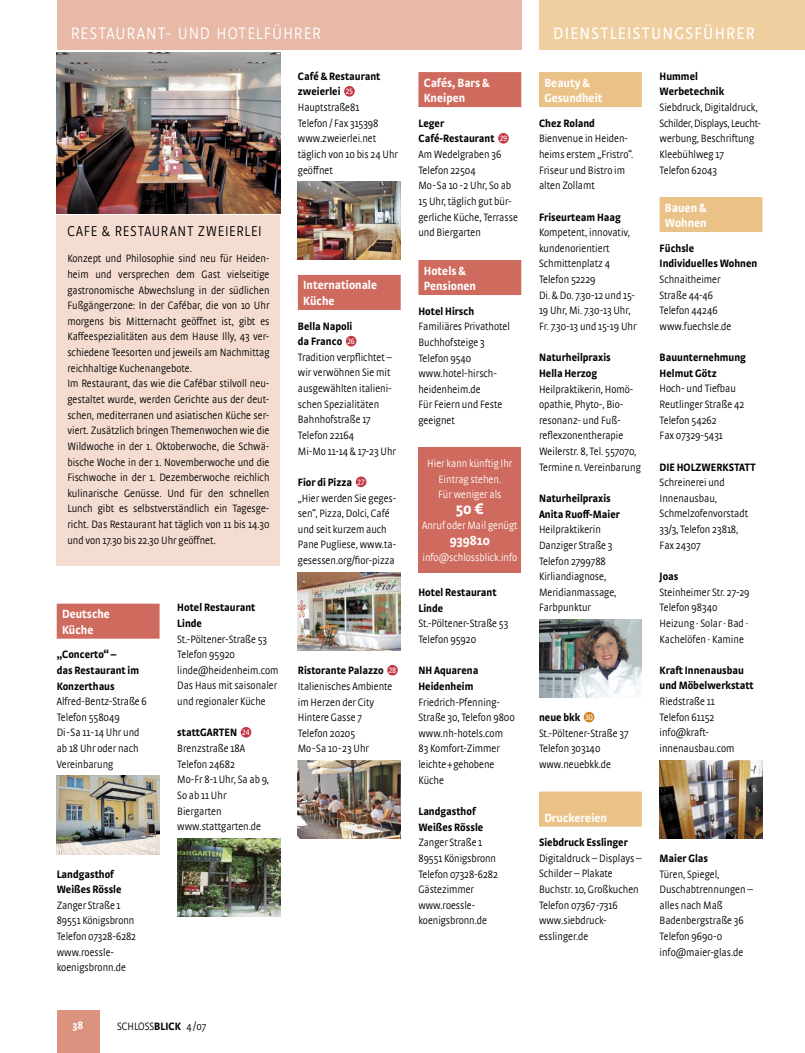
<style>
.page{position:relative;width:805px;height:1053px;background:#fff}
.page>*{position:absolute;margin:0;border:0;box-sizing:border-box;transform-origin:0 0}
.t1{font:300 17.5px "Strada Cond";letter-spacing:.05em;color:#fff}
.t2{font:17.5px "Strada Cond";letter-spacing:.07em;color:#fff}
.t3{font:700 16.25px "Strada Cond";color:#fff}
.t4{font:300 15px "Strada Cond";letter-spacing:.05em;color:#000}
.t5{font:700 13.75px "Strada Cond";color:#fff}
.t6{font:700 12.5px/15.6px "Strada Cond";color:#fff}
.t7{font:300 11.25px/15.6px "Strada Cond";color:#000}
.t8{font:700 11.25px/15.6px "Strada Cond";color:#000}
.t9{font:300 11.25px/15.6px "Strada Cond";color:#fff;text-align:center}
.t10{font:700 11.25px "Strada Cond";color:#fff}
.s1{font-weight:700}
.s2{font-family:"Strada Cond TF";font-weight:400;font-size:8.12px;color:#fff}
</style>
<div class="page">
<div style="left:57px;top:215px;width:223px;height:351px;background:#f4dcd0"></div>
<img style="left:57px;top:52px;width:223px;height:161px">
<div style="left:659px;top:197px;width:103px;height:35px;background:#eac287"></div>
<div style="left:539px;top:72px;width:102px;height:35px;background:#eac287"></div>
<div style="left:539px;top:791px;width:102px;height:35px;background:#eac287"></div>
<div style="left:583px;top:711px;width:11px;height:11px;background:#d48625;border-radius:50%"></div>
<div style="left:57px;top:1010px;width:42px;height:42px;background:#db937f"></div>
<div style="left:539px;top:0;width:265px;height:50px;background:#efcf9f"></div>
<div style="left:57px;top:0;width:464px;height:50px;background:#e7b9a6"></div>
<div style="left:298px;top:275px;width:102px;height:35px;background:#cf6a5e"></div>
<div style="left:344px;top:86px;width:10px;height:11px;background:#c43745;border-radius:50%"></div>
<div style="left:346px;top:336px;width:10px;height:10px;background:#c43745;border-radius:50%"></div>
<div style="left:355px;top:476px;width:11px;height:11px;background:#c43745;border-radius:50%"></div>
<div style="left:387px;top:664px;width:11px;height:11px;background:#c43745;border-radius:50%"></div>
<div style="left:241px;top:727px;width:10px;height:10px;background:#c43745;border-radius:50%"></div>
<div style="left:418px;top:72px;width:103px;height:35px;background:#cf6a5e"></div>
<div style="left:418px;top:260px;width:103px;height:35px;background:#cf6a5e"></div>
<div style="left:498px;top:133px;width:10px;height:11px;background:#c43745;border-radius:50%"></div>
<div style="left:57px;top:603px;width:102px;height:35px;background:#cf6a5e"></div>
<img style="left:298px;top:760px;width:102px;height:78px">
<img style="left:298px;top:182px;width:102px;height:78px">
<img style="left:57px;top:775px;width:102px;height:79px">
<img style="left:298px;top:572px;width:102px;height:78px">
<img style="left:177px;top:838px;width:103px;height:78px">
<img style="left:539px;top:619px;width:102px;height:78px">
<img style="left:659px;top:760px;width:103px;height:78px">
<div style="left:418px;top:447px;width:103px;height:125px;background:#cf6a5e"></div>
<h1 class="t1" style="left:71px;top:24px;width:252px">RESTAU RANT- U ND HOTELFÜ HRER</h1>
<h1 class="t2" style="left:553px;top:23px;width:203px">DIENSTLEISTUNGSFÜH RER</h1>
<p class="t7" style="left:298px;top:68px;width:102px"><span class="s1">Café &amp; Restaurant zweierlei</span> <span class="s2">25<br></span>Hauptstraße81<br>Telefon / Fax 315398 www.zweierlei.net täglich von 10 bis 24 U hr geöffnet</p>
<p class="t8" style="left:659px;top:68px;width:66px">Hummel<br>Werbetechnik</p>
<p class="t7" style="left:659px;top:99px;width:103px">Siebdruck, Digitaldruck,<br>Schilder, Displays, Leucht&shy;werbung, Beschriftung<br>Kleebühlweg 17<br>Telefon 62043</p>
<p class="t6" style="left:664px;top:199px;width:43px">Bauen &amp;<br>Wohnen</p>
<p class="t8" style="left:659px;top:240px;width:99px">Füchsle<br>Individuelles Wohnen</p>
<p class="t7" style="left:659px;top:271px;width:73px">Schnaitheimer<br>Straße 44-46<br>Telefon 44246 www.fuechsle.de</p>
<p class="t8" style="left:659px;top:349px;width:88px">Bauunternehmung<br>Helmut Götz</p>
<p class="t7" style="left:659px;top:381px;width:86px">Hoch- und Tiefbau<br>Reutlinger Straße 42<br>Telefon 54262<br>Fax 07329-5431</p>
<p class="t8" style="left:659px;top:458px;width:98px">DIE HOLZWERKSTATT</p>
<p class="t7" style="left:659px;top:474px;width:90px">Schreinerei und<br>Innenausbau,<br>Schmelzofenvorstadt<br>33/3, Telefon 23818,<br>Fax 24307</p>
<p class="t8" style="left:659px;top:568px;width:20px">Joas</p>
<p class="t7" style="left:659px;top:584px;width:91px">Steinheimer Str. 27-29<br>Telefon 98340<br>Heizung · Solar · Bad ·<br>Kachelöfen · Kamine</p>
<p class="t8" style="left:659px;top:662px;width:96px">Kraft Innenausbau und Möbelwerkstatt</p>
<p class="t7" style="left:659px;top:693px;width:76px">Riedstraße 11<br>Telefon 61152 info@kraft&shy;innenausbau.com</p>
<p class="t6" style="left:423px;top:74px;width:67px">Cafés, Bars &amp;<br>Kneipen</p>
<p class="t7" style="left:418px;top:115px;width:101px"><span class="s1">Leger<br>Café-Restaurant</span> <span class="s2">29<br></span>Am Wedelgraben 36<br>Telefon 22504<br>Mo-Sa 10 -2 U hr, So ab<br>15 U hr, täglich gut bür&shy;gerliche Küche, Terrasse und Biergarten</p>
<p class="t6" style="left:423px;top:262px;width:54px">Hotels &amp;<br>Pensionen</p>
<p class="t8" style="left:418px;top:303px;width:57px">Hotel Hirsch</p>
<p class="t7" style="left:418px;top:319px;width:93px">Familiäres Privathotel<br>Buchhofsteige 3<br>Telefon 9540 www.hotel-hirsch&shy;heidenheim.de<br>Für Feiern und Feste geeignet</p>
<p class="t6" style="left:544px;top:74px;width:60px">Beauty &amp;<br>Gesundheit</p>
<p class="t8" style="left:539px;top:115px;width:57px">Chez Roland</p>
<p class="t7" style="left:539px;top:131px;width:95px">Bienvenue in Heiden&shy;heims erstem „Fristro“.<br>Friseur und Bistro im alten Zollamt</p>
<p class="t8" style="left:539px;top:209px;width:83px">Friseurteam Haag</p>
<p class="t7" style="left:539px;top:224px;width:99px">Kompetent, innovativ, kundenorientiert<br>Schmittenplatz 4<br>Telefon 52229<br>Di. &amp; Do. 7.30-12 und 15-<br>19 U hr, Mi. 7.30-13 U hr,<br>Fr. 7.30-13 und 15-19 U hr</p>
<p class="t8" style="left:539px;top:349px;width:73px">Naturheilpraxis<br>Hella Herzog</p>
<p class="t7" style="left:539px;top:381px;width:103px">Heilpraktikerin, Homö&shy;opathie, Phyto-, Bio&shy;resonanz- und Fuß&shy;reflexzonentherapie<br>Weilerstr. 8, Tel. 557070,<br>Termine n. Vereinbarung</p>
<p class="t8" style="left:539px;top:490px;width:82px">Naturheilpraxis<br>Anita Ruoff-Maier</p>
<p class="t7" style="left:539px;top:521px;width:79px">Heilpraktikerin<br>Danziger Straße 3<br>Telefon 2799788<br>Kirliandiagnose,<br>Meridianmassage,<br>Farbpunktur</p>
<h3 class="t4" style="left:67px;top:223px;width:17px">Cafe</h3>
<h3 class="t4" style="left:102px;top:223px;width:29px">&amp; Resta</h3>
<h3 class="t4" style="left:152px;top:223px;width:18px">urant</h3>
<h3 class="t4" style="left:198px;top:223px;width:16px">Zweierlei</h3>
<p class="t7" style="left:67px;top:251px;width:203px">Konzept und Philosophie sind neu für Heiden&shy;heim und versprechen dem Gast vielseitige gastronomische Abwechslung in der südlichen Fußgängerzone: In der Cafébar, die von 10 U hr morgens bis Mitternacht geöffnet ist, gibt es Kaffeespezialitäten aus dem Hause Illy, 43 ver&shy;schiedene Teesorten und jeweils am Nachmittag reichhaltige Kuchenangebote.<br>Im Restaurant, das wie die Cafébar stilvoll neu&shy;gestaltet wurde, werden Gerichte aus der deut&shy;schen, mediterranen und asiatischen Küche ser&shy;viert. Zusätzlich bringen Themenwochen wie die Wildwoche in der 1. Oktoberwoche, die Schwä&shy;bische Woche in der 1. Novemberwoche und die Fischwoche in der 1. Dezemberwoche reichlich kulinarische Genüsse. U nd für den schnellen Lunch gibt es selbstverständlich ein Tagesge&shy;richt. Das Restaurant hat täglich von 11 bis 14.30 und von 17.30 bis 22.30 U hr geöffnet.</p>
<p class="t6" style="left:303px;top:277px;width:75px">Internationale<br>Küche</p>
<p class="t7" style="left:298px;top:318px;width:100px"><span class="s1">Bella Napoli<br>da Franco</span> <span class="s2">26<br></span>Tradition verpflichtet – wir verwöhnen Sie mit ausgewählten italieni&shy;schen Spezialitäten<br>Bahnhofstraße 17<br>Telefon 22164<br>Mi-Mo 11-14 &amp; 17-23 U hr</p>
<p class="t7" style="left:298px;top:474px;width:100px"><span class="s1">Fior di Pizza</span> <span class="s2">27<br></span>„Hier werden Sie geges&shy;sen“, Pizza, Dolci, Café und seit kurzem auch<br>Pane Pugliese, www.ta&shy;gesessen.org/fior-pizza</p>
<p class="t9" style="left:427px;top:455px;width:87px">Hier kann künftig Ihr<br>Eintrag stehen.<br>Für weniger als</p>
<h2 class="t3" style="left:455px;top:499px;width:30px">50 €</h2>
<p class="t9" style="left:422px;top:518px;width:97px">Anruf oder Mail genügt</p>
<p class="t5" style="left:449px;top:532px;width:42px">939810</p>
<p class="t9" style="left:422px;top:549px;width:96px">info@schlossblick.info</p>
<p class="t8" style="left:418px;top:584px;width:80px">Hotel Restaurant<br>Linde</p>
<p class="t7" style="left:418px;top:615px;width:91px">St.-Pöltener-Straße 53<br>Telefon 95920</p>
<p class="t8" style="left:418px;top:662px;width:61px">NH Aquarena<br>Heidenheim</p>
<p class="t7" style="left:418px;top:694px;width:98px">Friedrich-Pfenning-<br>Straße 30, Telefon 9800 www.nh-hotels.com<br>83 Komfort-Zimmer leichte+gehobene<br>Küche</p>
<p class="t8" style="left:418px;top:803px;width:66px">Landgasthof<br>Weißes Rössle</p>
<p class="t7" style="left:418px;top:834px;width:81px">Zanger Straße 1<br>89551 Königsbronn<br>Telefon 07328-6282<br>Gästezimmer www.roessle&shy;koenigsbronn.de</p>
<p class="t8" style="left:177px;top:599px;width:80px">Hotel Restaurant<br>Linde</p>
<p class="t7" style="left:177px;top:631px;width:103px">St.-Pöltener-Straße 53<br>Telefon 95920 linde@heidenheim.com<br>Das Haus mit saisonaler und regionaler Küche</p>
<p class="t7" style="left:177px;top:724px;width:93px"><span class="s1">stattGARTEN</span> <span class="s2">24<br></span>Brenzstraße 18A<br>Telefon 24682<br>Mo-Fr 8-1 U hr, Sa ab 9,<br>So ab 11 Uhr<br>Biergarten www.stattgarten.de</p>
<p class="t6" style="left:62px;top:606px;width:49px">Deutsche<br>Küche</p>
<p class="t8" style="left:57px;top:646px;width:84px">„Concerto“ –<br>das Restaurant im<br>Konzerthaus</p>
<p class="t7" style="left:57px;top:693px;width:92px">Alfred-Bentz-Straße 6<br>Telefon 558049<br>Di-Sa 11-14 U hr und ab 18 U hr oder nach<br>Vereinbarung</p>
<p class="t7" style="left:298px;top:662px;width:100px"><span class="s1">Ristorante Palazzo</span> <span class="s2">28<br></span>Italienisches Ambiente im Herzen der City<br>Hintere Gasse 7<br>Telefon 20205<br>Mo-Sa 10-23 Uhr</p>
<p class="t7" style="left:539px;top:709px;width:91px"><span class="s1">neue bkk</span> <span class="s2">30<br></span>St.-Pöltener-Straße 37<br>Telefon 303140 www.neuebkk.de</p>
<p class="t6" style="left:544px;top:809px;width:64px">Druckereien</p>
<p class="t8" style="left:539px;top:834px;width:90px">Siebdruck Esslinger</p>
<p class="t7" style="left:539px;top:850px;width:104px">Digitaldruck – Displays –<br>Schilder – Plakate<br>Buchstr. 10, Großkuchen<br>Telefon 07367-7316 www.siebdruck&shy;esslinger.de</p>
<p class="t8" style="left:659px;top:850px;width:50px">Maier Glas</p>
<p class="t7" style="left:659px;top:865px;width:95px">Türen, Spiegel,<br>Duschabtrennungen – alles nach Maß<br>Badenbergstraße 36<br>Telefon 9690-0 info@maier-glas.de</p>
<p class="t8" style="left:57px;top:865px;width:66px">Landgasthof<br>Weißes Rössle</p>
<p class="t7" style="left:57px;top:897px;width:81px">Zanger Straße 1<br>89551 Königsbronn<br>Telefon 07328-6282 www.roessle&shy;koenigsbronn.de</p>
<p class="t10" style="left:73px;top:1018px;width:12px">38</p>
<p class="t7" style="left:117px;top:1018px;width:91px">SCHLOSS<span class="s1">BLICK</span> 4/07</p>
</div>
